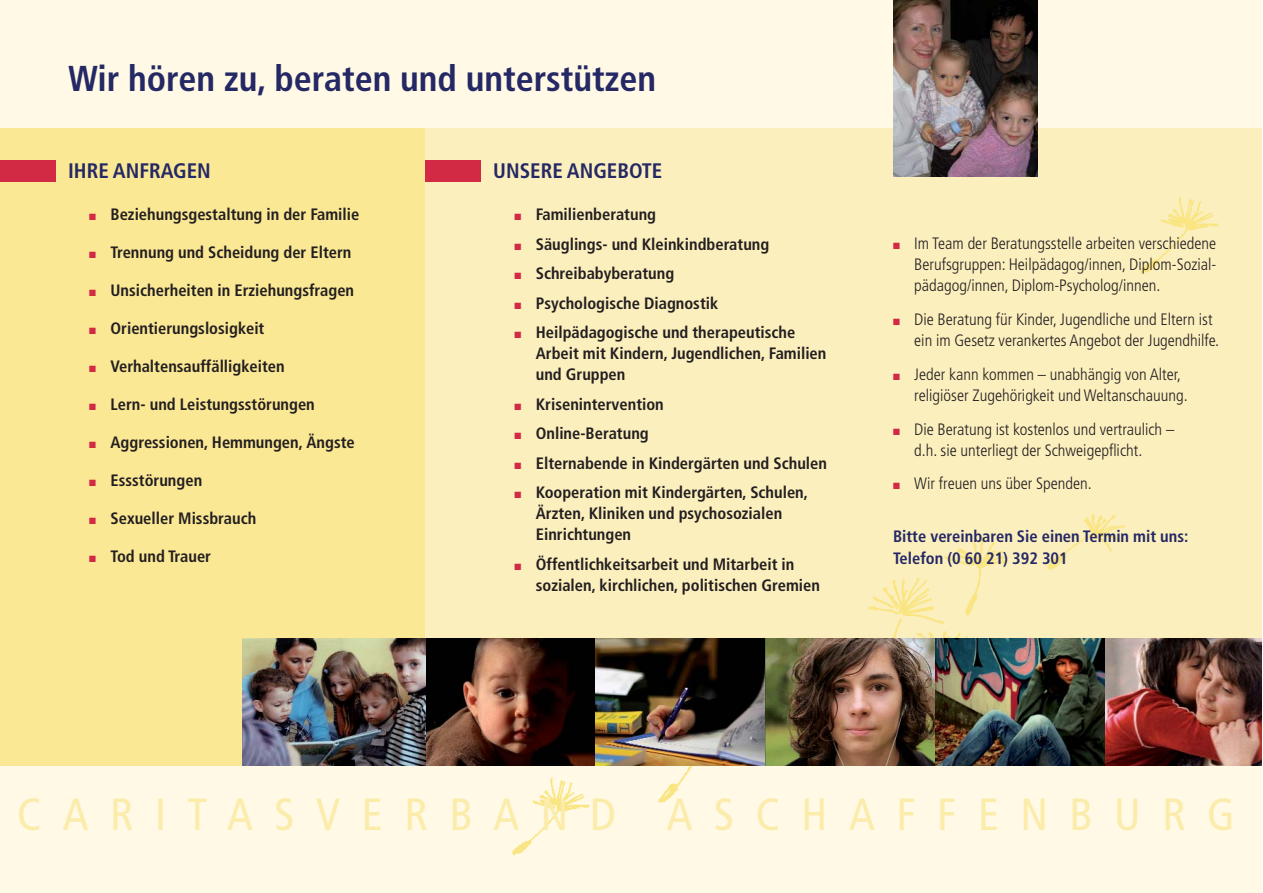
<style>
.page{position:relative;width:1263px;height:893px;background:#fff}
.page>*{position:absolute;margin:0;border:0;box-sizing:border-box;transform-origin:0 0}
.t1{font:condensed 45px "Frutiger";letter-spacing:.48em;color:#fbecaa}
.t2{font:700 condensed 36px "Frutiger";color:#242864}
.t3{font:700 condensed 21px "Frutiger";color:#242864}
.t4{font:700 condensed 16.5px/21px "Frutiger";color:#231f20}
.t5{font:300 condensed 16.5px/21px "Frutiger";color:#231f20}
.t6{font:700 condensed 16.5px/22.5px "Frutiger";color:#242864}
.s1{color:#d22944}
</style>
<div class="page">
<div style="left:0;top:0;width:425px;height:893px;background:#fff9e6"></div>
<div style="left:0;top:128px;width:425px;height:638px;background:#fbe895"></div>
<div style="left:425px;top:0;width:837px;height:893px;background:#fff9e6"></div>
<div style="left:425px;top:128px;width:837px;height:638px;background:#fcefbe"></div>
<img style="left:512px;top:766px;width:180px;height:89px">
<img style="left:1140px;top:196px;width:79px;height:78px">
<img style="left:868px;top:514px;width:257px;height:124px">
<div style="left:425px;top:160px;width:55px;height:21px;background:#d22944"></div>
<div style="left:0;top:160px;width:55px;height:21px;background:#d22944"></div>
<img style="left:425px;top:638px;width:170px;height:128px">
<img style="left:595px;top:638px;width:170px;height:128px">
<img style="left:765px;top:638px;width:170px;height:128px">
<img style="left:935px;top:638px;width:171px;height:128px">
<img style="left:1106px;top:638px;width:156px;height:128px">
<img style="left:893px;top:0;width:144px;height:176px">
<img style="left:242px;top:638px;width:183px;height:128px">
<h2 class="t2" style="left:68px;top:64px;width:590px">Wir hören zu, beraten und unterstützen</h2>
<p class="t3" style="left:68px;top:162px;width:144px">IHRE ANFRAGEN</p>
<p class="t4" style="left:89px;top:205px;width:272px"><span class="s1">■</span> Beziehungsgestaltung in der Familie</p>
<p class="t4" style="left:89px;top:243px;width:264px"><span class="s1">■</span> Trennung und Scheidung der Eltern</p>
<p class="t4" style="left:89px;top:281px;width:266px"><span class="s1">■</span> Unsicherheiten in Erziehungsfragen</p>
<p class="t4" style="left:89px;top:319px;width:177px"><span class="s1">■</span> Orientierungslosigkeit</p>
<p class="t4" style="left:89px;top:357px;width:197px"><span class="s1">■</span> Verhaltensauffälligkeiten</p>
<p class="t4" style="left:89px;top:395px;width:227px"><span class="s1">■</span> Lern- und Leistungsstörungen</p>
<p class="t4" style="left:89px;top:433px;width:267px"><span class="s1">■</span> Aggressionen, Hemmungen, Ängste</p>
<p class="t4" style="left:89px;top:471px;width:114px"><span class="s1">■</span> Essstörungen</p>
<p class="t4" style="left:89px;top:509px;width:168px"><span class="s1">■</span> Sexueller Missbrauch</p>
<p class="t4" style="left:89px;top:547px;width:123px"><span class="s1">■</span> Tod und Trauer</p>
<p class="t3" style="left:493px;top:162px;width:171px">UNSERE ANGEBOTE</p>
<p class="t4" style="left:514px;top:205px;width:143px"><span class="s1">■</span> Familienberatung</p>
<p class="t4" style="left:514px;top:235px;width:256px"><span class="s1">■</span> Säuglings- und Kleinkindberatung</p>
<p class="t4" style="left:514px;top:264px;width:161px"><span class="s1">■</span> Schreibabyberatung</p>
<p class="t4" style="left:514px;top:294px;width:205px"><span class="s1">■</span> Psychologische Diagnostik</p>
<p class="t4" style="left:536px;top:323px;width:292px;text-indent:-21px"><span class="s1">■</span> Heilpädagogische und therapeutische<br>Arbeit mit Kindern, Jugendlichen, Familien und Gruppen</p>
<p class="t4" style="left:514px;top:395px;width:151px"><span class="s1">■</span> Krisenintervention</p>
<p class="t4" style="left:514px;top:424px;width:136px"><span class="s1">■</span> Online-Beratung</p>
<p class="t4" style="left:514px;top:454px;width:314px"><span class="s1">■</span> Elternabende in Kindergärten und Schulen</p>
<p class="t4" style="left:536px;top:483px;width:274px;text-indent:-21px"><span class="s1">■</span> Kooperation mit Kindergärten, Schulen,<br>Ärzten, Kliniken und psychosozialen<br>Einrichtungen</p>
<p class="t4" style="left:536px;top:555px;width:286px;text-indent:-21px"><span class="s1">■</span> Öffentlichkeitsarbeit und Mitarbeit in sozialen, kirchlichen, politischen Gremien</p>
<p class="t5" style="left:914px;top:234px;width:304px;text-align:justify;text-indent:-21px"><span class="s1">■</span> Im Team der Beratungsstelle arbeiten verschiedene Berufsgruppen: Heilpädagog/innen, Diplom-Sozial&shy;pädagog/innen, Diplom-Psycholog/innen.</p>
<p class="t5" style="left:914px;top:310px;width:306px;text-indent:-21px"><span class="s1">■</span> Die Beratung für Kinder, Jugendliche und Eltern ist ein im Gesetz verankertes Angebot der Jugendhilfe.</p>
<p class="t5" style="left:914px;top:365px;width:275px;text-indent:-21px"><span class="s1">■</span> Jeder kann kommen – unabhängig von Alter, religiöser Zugehörigkeit und Weltanschauung.</p>
<p class="t5" style="left:914px;top:420px;width:261px;text-indent:-21px"><span class="s1">■</span> Die Beratung ist kostenlos und vertraulich – d.h. sie unterliegt der Schweigepflicht.</p>
<p class="t5" style="left:893px;top:474px;width:200px"><span class="s1">■</span> Wir freuen uns über Spenden.</p>
<p class="t6" style="left:893px;top:526px;width:297px">Bitte vereinbaren Sie einen Termin mit uns:<br>Telefon (0 60 21) 392 301</p>
<h1 class="t1" style="left:17px;top:796px;width:1219px">CARITASVERBAND ASCHAFFENBURG</h1>
</div>
